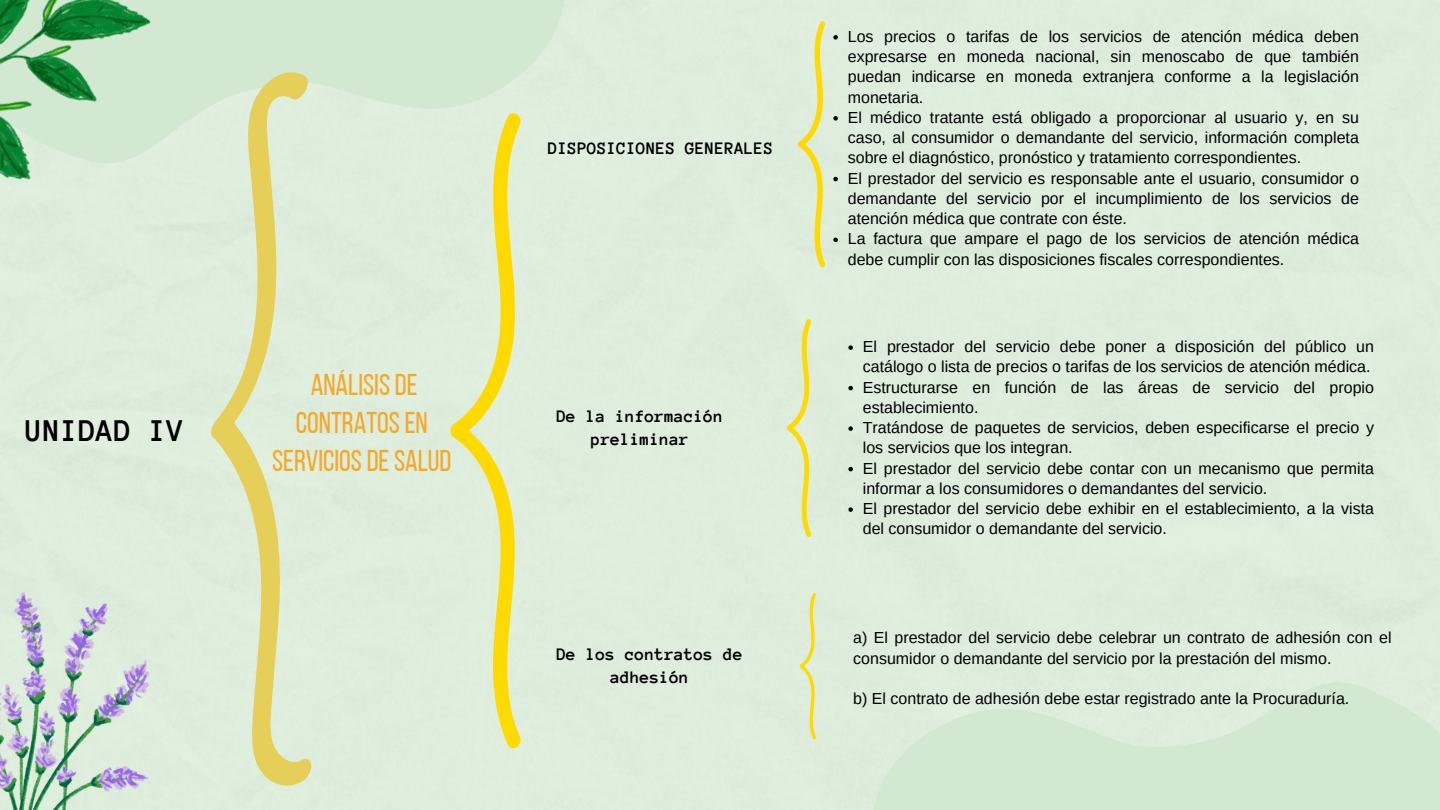
<style>
.page{position:relative;width:1440px;height:810px;background:#fff}
.page>*{position:absolute;margin:0;border:0;box-sizing:border-box;transform-origin:0 0}
.t1{font:700 32.4px "Anonymous Pro";color:#000}
.t2{font:30px/38.2px "Bebas Neue";color:#f3aa27;text-align:center}
.t3{font:700 18px/22.5px "Anonymous Pro";color:#000;text-align:center}
.t4{font:16px/20.2px "Arimo";color:#000}
</style>
<div class="page">
<svg style="left:182px;top:0;width:467px;height:191px;fill:#ddebdc"></svg>
<svg style="left:799px;top:666px;width:641px;height:144px;fill:#d3e8d0"></svg>
<svg style="left:209px;top:64px;width:105px;height:723px;fill:#dfeddd"></svg>
<svg style="left:798px;top:19px;width:28px;height:250px"></svg>
<svg style="left:787px;top:317px;width:25px;height:222px"></svg>
<svg style="left:800px;top:592px;width:17px;height:148px"></svg>
<img style="left:0;top:592px;width:149px;height:218px">
<img style="left:0;top:0;width:182px;height:232px">
<svg style="left:833px;top:35px;width:5px;height:5px"></svg>
<svg style="left:833px;top:116px;width:5px;height:5px"></svg>
<svg style="left:833px;top:177px;width:5px;height:4px"></svg>
<svg style="left:833px;top:238px;width:5px;height:4px"></svg>
<svg style="left:848px;top:345px;width:5px;height:5px"></svg>
<svg style="left:848px;top:386px;width:5px;height:4px"></svg>
<svg style="left:848px;top:426px;width:5px;height:5px"></svg>
<svg style="left:848px;top:467px;width:5px;height:4px"></svg>
<svg style="left:848px;top:507px;width:5px;height:5px"></svg>
<svg style="left:450px;top:109px;width:74px;height:644px;fill:#e0eddd"></svg>
<p class="t1" style="left:25px;top:414px;width:161px">UNIDAD IV</p>
<p class="t2" style="left:272px;top:368px;width:181px">ANÁLISISDE<br>CONTRATOSEN<br>SERVICIOSDESALUD</p>
<p class="t3" style="left:548px;top:137px;width:227px">DISPOSICIONES GENERALES</p>
<p class="t3" style="left:556px;top:405px;width:168px">De la información preliminar</p>
<p class="t3" style="left:556px;top:643px;width:188px">De los contratos de adhesión</p>
<p class="t4" style="left:848px;top:26px;width:513px;text-align:justify">Los precios o tarifas de los servicios de atención médica deben expresarse en moneda nacional, sin menoscabo de que también puedan indicarse en moneda extranjera conforme a la legislación monetaria.</p>
<p class="t4" style="left:848px;top:107px;width:513px;text-align:justify">El médico tratante está obligado a proporcionar al usuario y, en su caso, al consumidor o demandante del servicio, información completa sobre el diagnóstico, pronóstico y tratamiento correspondientes.</p>
<p class="t4" style="left:848px;top:168px;width:513px;text-align:justify">El prestador del servicio es responsable ante el usuario, consumidor o demandante del servicio por el incumplimiento de los servicios de atención médica que contrate con éste.</p>
<p class="t4" style="left:848px;top:229px;width:513px">La factura que ampare el pago de los servicios de atención médica debe cumplir con las disposiciones fiscales correspondientes.</p>
<p class="t4" style="left:863px;top:336px;width:513px">El prestador del servicio debe poner a disposición del público un catálogo o lista de precios o tarifas de los servicios de atención médica.</p>
<p class="t4" style="left:863px;top:377px;width:513px">Estructurarse en función de las áreas de servicio del propio establecimiento.</p>
<p class="t4" style="left:863px;top:417px;width:513px">Tratándose de paquetes de servicios, deben especificarse el precio y los servicios que los integran.</p>
<p class="t4" style="left:863px;top:458px;width:513px">El prestador del servicio debe contar con un mecanismo que permita informar a los consumidores o demandantes del servicio.</p>
<p class="t4" style="left:863px;top:498px;width:513px">El prestador del servicio debe exhibir en el establecimiento, a la vista del consumidor o demandante del servicio.</p>
<p class="t4" style="left:853px;top:628px;width:540px">a) El prestador del servicio debe celebrar un contrato de adhesión con el consumidor o demandante del servicio por la prestación del mismo.</p>
<p class="t4" style="left:853px;top:689px;width:498px">b) El contrato de adhesión debe estar registrado ante la Procuraduría.</p>
</div>
